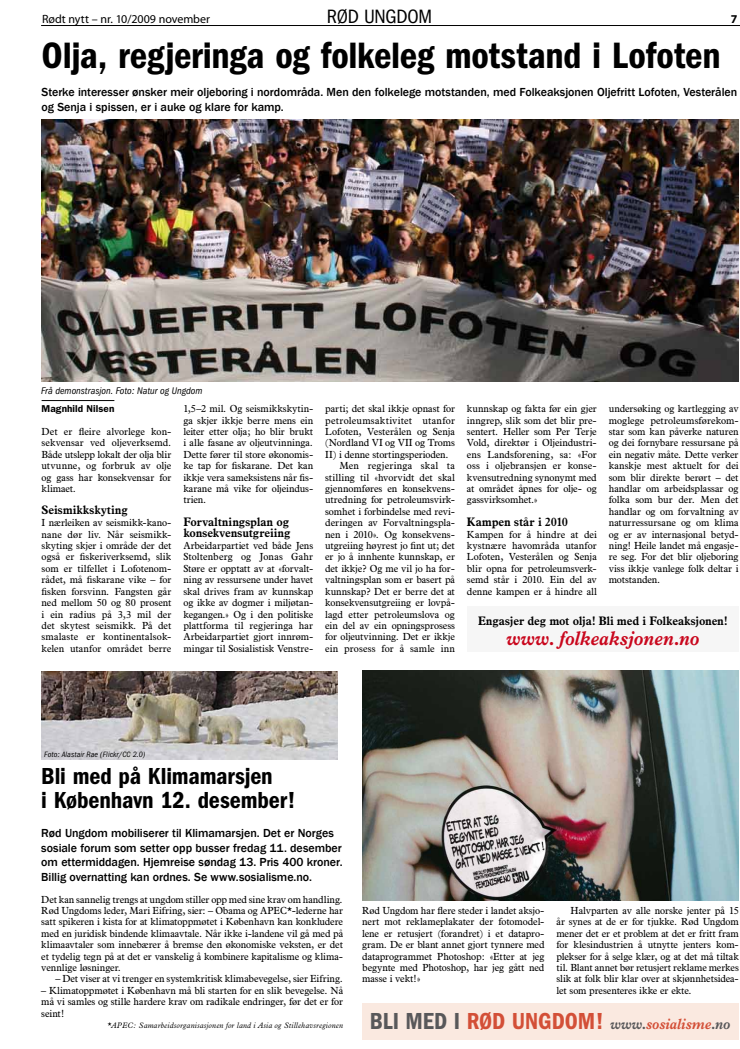
<style>
.page{position:relative;width:740px;height:1049px;background:#fff}
.page>*{position:absolute;margin:0;border:0;box-sizing:border-box;transform-origin:0 0}
.t1{font:600 condensed 38px "Franklin Gothic";letter-spacing:-.01em;color:#000}
.t2{font:600 condensed 24px/24px "Franklin Gothic";letter-spacing:-.005em;color:#000}
.t3{font:600 condensed 24px "Franklin Gothic";color:#d34f37}
.t4{font:600 condensed 24px "Franklin Gothic";color:#58585a}
.t5{font:italic 700 20px "News Plantin";color:#c9071d}
.t6{font:condensed 20px "Franklin Gothic";letter-spacing:-.015em;color:#000}
.t7{font:italic 700 15px "News Plantin";letter-spacing:-.01em;color:#d34f37}
.t8{font:500 12px/14.5px "Franklin Gothic";letter-spacing:-.005em;color:#000}
.t9{font:700 12px/11.4px "News Plantin";letter-spacing:-.005em;color:#000}
.t10{font:12px "Myriad";letter-spacing:-.005em;color:#000}
.t11{font:700 12px "Myriad Pro";color:#000}
.t12{font:10px/11.4px "News Plantin";letter-spacing:.005em;color:#000;text-align:justify}
.t13{font:italic condensed 10px "Franklin Gothic";letter-spacing:.005em;color:#000}
.t14{font:10px "News Plantin";letter-spacing:.03em;color:#000}
.t15{font:10px "News Plantin";letter-spacing:.025em;color:#000}
.t16{font:600 10px "Franklin Gothic";letter-spacing:.005em;color:#000}
.t17{font:italic 8px "News Plantin";letter-spacing:.015em;color:#000}
.t18{font:italic condensed 8px "Franklin Gothic";letter-spacing:.01em;color:#000}
.s1{color:#58585a}
.s2{font-family:"Franklin Gothic";font-weight:600;font-style:normal;font-stretch:condensed;font-size:24px}
</style>
<div class="page">
<hr style="left:41px;top:25px;width:699px;height:1px;background:#000">
<div style="left:362px;top:1003px;width:377px;height:37px;background:#fae9e0"></div>
<hr style="left:42px;top:400px;width:72px;height:1px;background:#000">
<img style="left:41px;top:119px;width:697px;height:262px">
<div style="left:467px;top:606px;width:271px;height:45px;background:#f6f6f6"></div>
<img style="left:362px;top:671px;width:377px;height:229px">
<img style="left:42px;top:671px;width:295px;height:88px">
<h3 class="t6" style="left:327px;top:6px;width:93px">RØD UNGDOM</h3>
<p class="t10" style="left:42px;top:13px;width:169px">Rødt nytt – nr. 10/2009 november</p>
<p class="t11" style="left:731px;top:11px;width:8px">7</p>
<h1 class="t1" style="left:42px;top:33px;width:680px">Olja, regjeringa og folkeleg motstand i Lofoten</h1>
<p class="t8" style="left:42px;top:85px;width:697px">Sterke interesser ønsker meir oljeboring i nordområda. Men den folkelege motstanden, med Folkeaksjonen Oljefritt Lofoten, Vesterålen og Senja i spissen, er i auke og klare for kamp.</p>
<p class="t13" style="left:41px;top:385px;width:163px">Frå demonstrasjon. Foto: Natur og Ungdom</p>
<p class="t16" style="left:42px;top:403px;width:74px">Magnhild Nilsen</p>
<p class="t12" style="left:42px;top:426px;width:131px">Det er fleire alvorlege kon&shy;sekvensar ved oljeverksemd.<br>Både utslepp lokalt der olja blir utvunne, og forbruk av olje og gass har konsekvensar for klimaet.</p>
<p class="t9" style="left:42px;top:504px;width:88px">Seismikkskyting</p>
<p class="t12" style="left:42px;top:517px;width:131px">I nærleiken av seismikk-kano&shy;nane dør liv. Når seismikk&shy;skyting skjer i område der det også er fiskeriverksemd, slik som er tilfellet i Lofotenom&shy;rådet, må fiskarane vike – for fisken forsvinn. Fangsten går ned mellom 50 og 80 prosent i ein radius på 3,3 mil der det skytest seismikk. På det smalaste er kontinentalsok&shy;kelen utanfor området berre</p>
<p class="t12" style="left:183px;top:403px;width:131px">1,5–2 mil. Og seismikkskytin&shy;ga skjer ikkje berre mens ein leiter etter olja; ho blir brukt i alle fasane av oljeutvinninga.<br>Dette fører til store økonomis&shy;ke tap for fiskarane. Det kan ikkje vera sameksistens når fis&shy;karane må vike for oljeindus&shy;trien.</p>
<p class="t9" style="left:183px;top:516px;width:108px">Forvaltningsplan og konsekvensutgreiing</p>
<p class="t12" style="left:183px;top:540px;width:131px">Arbeidarpartiet ved både Jens Stoltenberg og Jonas Gahr Støre er opptatt av at «forvalt&shy;ning av ressursene under havet skal drives fram av kunnskap og ikke av dogmer i miljøtan&shy;kegangen.» Og i den politiske plattforma til regjeringa har Arbeidarpartiet gjort innrøm&shy;mingar til Sosialistisk Venstre-</p>
<p class="t12" style="left:325px;top:403px;width:131px">parti; det skal ikkje opnast for</p>
<p class="t14" style="left:325px;top:414px;width:131px">petroleumsaktivitet utanfor</p>
<p class="t12" style="left:325px;top:426px;width:131px">Lofoten, Vesterålen og Senja</p>
<p class="t12" style="left:325px;top:437px;width:131px">(Nordland VI og VII og Troms</p>
<p class="t12" style="left:325px;top:448px;width:125px">II) i denne stortingsperioden.</p>
<p class="t15" style="left:339px;top:460px;width:117px">Men regjeringa skal ta</p>
<p class="t12" style="left:325px;top:471px;width:131px">stilling til «hvorvidt det skal</p>
<p class="t12" style="left:325px;top:483px;width:131px">gjennomføres en konsekvens-</p>
<p class="t12" style="left:325px;top:494px;width:131px">utredning for petroleumsvirk-</p>
<p class="t12" style="left:325px;top:505px;width:131px">somhet i forbindelse med revi-</p>
<p class="t12" style="left:325px;top:517px;width:131px">deringen av Forvaltningspla-</p>
<p class="t12" style="left:325px;top:528px;width:131px">nen i 2010». Og konsekvens-</p>
<p class="t12" style="left:325px;top:540px;width:131px">utgreiing høyrest jo fint ut; det</p>
<p class="t12" style="left:325px;top:551px;width:131px">er jo å innhente kunnskap, er</p>
<p class="t12" style="left:325px;top:562px;width:131px">det ikkje? Og me vil jo ha for-</p>
<p class="t12" style="left:325px;top:574px;width:131px">valtningsplan som er basert på</p>
<p class="t12" style="left:325px;top:585px;width:131px">kunnskap? Det er berre det at</p>
<p class="t12" style="left:325px;top:597px;width:131px">konsekvensutgreiing er lovpå-</p>
<p class="t12" style="left:325px;top:608px;width:131px">lagd etter petroleumslova og</p>
<p class="t12" style="left:325px;top:619px;width:131px">ein del av ein opningsprosess</p>
<p class="t12" style="left:325px;top:631px;width:131px">for oljeutvinning. Det er ikkje</p>
<p class="t12" style="left:325px;top:642px;width:131px">ein prosess for å samle inn</p>
<p class="t12" style="left:467px;top:403px;width:131px">kunnskap og fakta før ein gjer inngrep, slik som det blir pre&shy;sentert. Heller som Per Terje Vold, direktør i Oljeindustri&shy;ens Landsforening, sa: «For oss i oljebransjen er konse&shy;kvensutredning synonymt med at området åpnes for olje- og gassvirksomhet.»</p>
<p class="t9" style="left:467px;top:516px;width:102px">Kampen står i 2010</p>
<p class="t12" style="left:467px;top:528px;width:131px">Kampen for å hindre at dei kystnære havområda utanfor Lofoten, Vesterålen og Senja blir opna for petroleumsverk&shy;semd står i 2010. Ein del av denne kampen er å hindre all</p>
<p class="t12" style="left:609px;top:403px;width:131px">undersøking og kartlegging av moglege petroleumsførekom&shy;star som kan påverke naturen og dei fornybare ressursane på ein negativ måte. Dette verker kanskje mest aktuelt for dei som blir direkte berørt – det handlar om arbeidsplassar og folka som bur der. Men det handlar og om forvaltning av naturressursane og om klima og er av internasjonal betyd&shy;ning! Heile landet må engasje&shy;re seg. For det blir oljeboring viss ikkje vanlege folk deltar i motstanden.</p>
<p class="t9" style="left:478px;top:615px;width:251px">Engasjer deg mot olja! Bli med i Folkeaksjonen!</p>
<h3 class="t5" style="left:506px;top:627px;width:195px">www. folkeaksjonen.no</h3>
<p class="t18" style="left:44px;top:750px;width:103px">Foto: Alastair Rae (Flickr/CC 2.0)</p>
<h2 class="t2" style="left:41px;top:764px;width:256px">Bli med på Klimamarsjen<br>i København 12. desember!</h2>
<p class="t8" style="left:41px;top:826px;width:303px">Rød Ungdom mobiliserer til Klimamarsjen. Det er Norges sosiale forum som setter opp busser fredag 11. desember om ettermiddagen. Hjemreise søndag 13. Pris 400 kroner.<br>Billig overnatting kan ordnes. Se www.sosialisme.no.</p>
<p class="t12" style="left:41px;top:893px;width:303px">Det kan sannelig trengs at ungdom stiller opp med sine krav om handling.<br>Rød Ungdoms leder, Mari Eifring, sier: – Obama og APEC*-lederne har satt spikeren i kista for at klimatoppmøtet i København kan konkludere med en juridisk bindende klimaavtale. Når ikke i-landene vil gå med på klimaavtaler som innebærer å bremse den økonomiske veksten, er det et tydelig tegn på at det er vanskelig å kombinere kapitalisme og klima&shy;vennlige løsninger.</p>
<p class="t12" style="left:55px;top:973px;width:289px">– Det viser at vi trenger en systemkritisk klimabevegelse, sier Eifring.</p>
<p class="t12" style="left:41px;top:984px;width:303px">– Klimatoppmøtet i København må bli starten for en slik bevegelse. Nå må vi samles og stille hardere krav om radikale endringer, før det er for seint!</p>
<p class="t17" style="left:107px;top:1021px;width:237px">*APEC: Samarbeidsorganisasjonen for land i Asia og Stillehavsregionen</p>
<p class="t12" style="left:362px;top:904px;width:184px">Rød Ungdom har flere steder i landet aksjo&shy;nert mot reklameplakater der fotomodel&shy;lene er retusjert (forandret) i et datapro&shy;gram. De er blant annet gjort tynnere med dataprogrammet Photoshop: «Etter at jeg begynte med Photoshop, har jeg gått ned masse i vekt!»</p>
<p class="t12" style="left:556px;top:904px;width:184px;text-indent:14px">Halvparten av alle norske jenter på 15 år synes at de er for tjukke. Rød Ungdom mener det er et problem at det er fritt fram for klesindustrien å utnytte jenters kom&shy;plekser for å selge klær, og at det må tiltak til. Blant annet bør retusjert reklame merkes slik at folk blir klar over at skjønnhetsidea&shy;let som presenteres ikke er ekte.</p>
<h2 class="t4" style="left:370px;top:1007px;width:50px">Bli med</h2>
<h2 class="t3" style="left:454px;top:1007px;width:86px"><span class="s1">i</span> Rød Ungdom</h2>
<h3 class="t7" style="left:596px;top:1015px;width:136px"><span class="s2">!</span> <span class="s1">www.</span>sosialisme<span class="s1">.no</span></h3>
</div>
